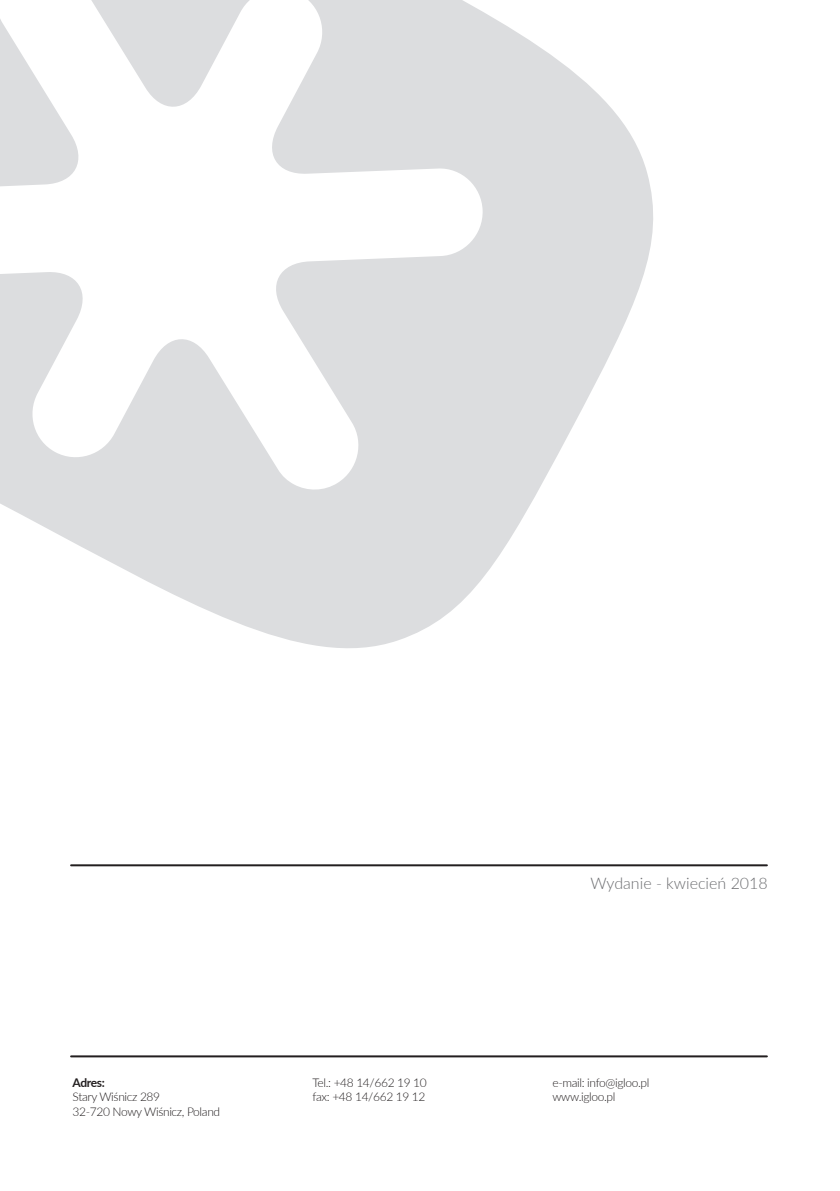
<style>
.page{position:relative;width:840px;height:1191px;background:#fff}
.page>*{position:absolute;margin:0;border:0;box-sizing:border-box;transform-origin:0 0}
.t1{font:300 16px "Lato";color:#6c6d70}
.siodemka{font:300 12px "Lato";letter-spacing:-.03em;color:#231f20}
.siodemka-2{font:700 12px "Lato";letter-spacing:-.035em;color:#231f20}
</style>
<div class="page">
<svg style="left:0;top:0;width:653px;height:648px;fill:#dcdddf"></svg>
<hr style="left:71px;top:864px;width:695px;height:2px;background:#231f20">
<hr style="left:71px;top:1055px;width:695px;height:2px;background:#231f20">
<p class="siodemka-2" style="left:72px;top:1073px;width:34px">Adres:</p>
<p class="siodemka" style="left:72px;top:1088px;width:89px">Stary Wiśnicz 289</p>
<p class="siodemka" style="left:72px;top:1103px;width:149px">32-720 Nowy Wiśnicz, Poland</p>
<p class="siodemka" style="left:312px;top:1074px;width:116px">Tel.: +48 14/662 19 10</p>
<p class="siodemka" style="left:312px;top:1088px;width:114px">fax: +48 14/662 19 12</p>
<p class="t1" style="left:590px;top:872px;width:179px">Wydanie - kwiecień 2018</p>
<p class="siodemka" style="left:552px;top:1074px;width:98px">e-mail: info@igloo.pl</p>
<p class="siodemka" style="left:552px;top:1088px;width:64px">www.igloo.pl</p>
</div>
